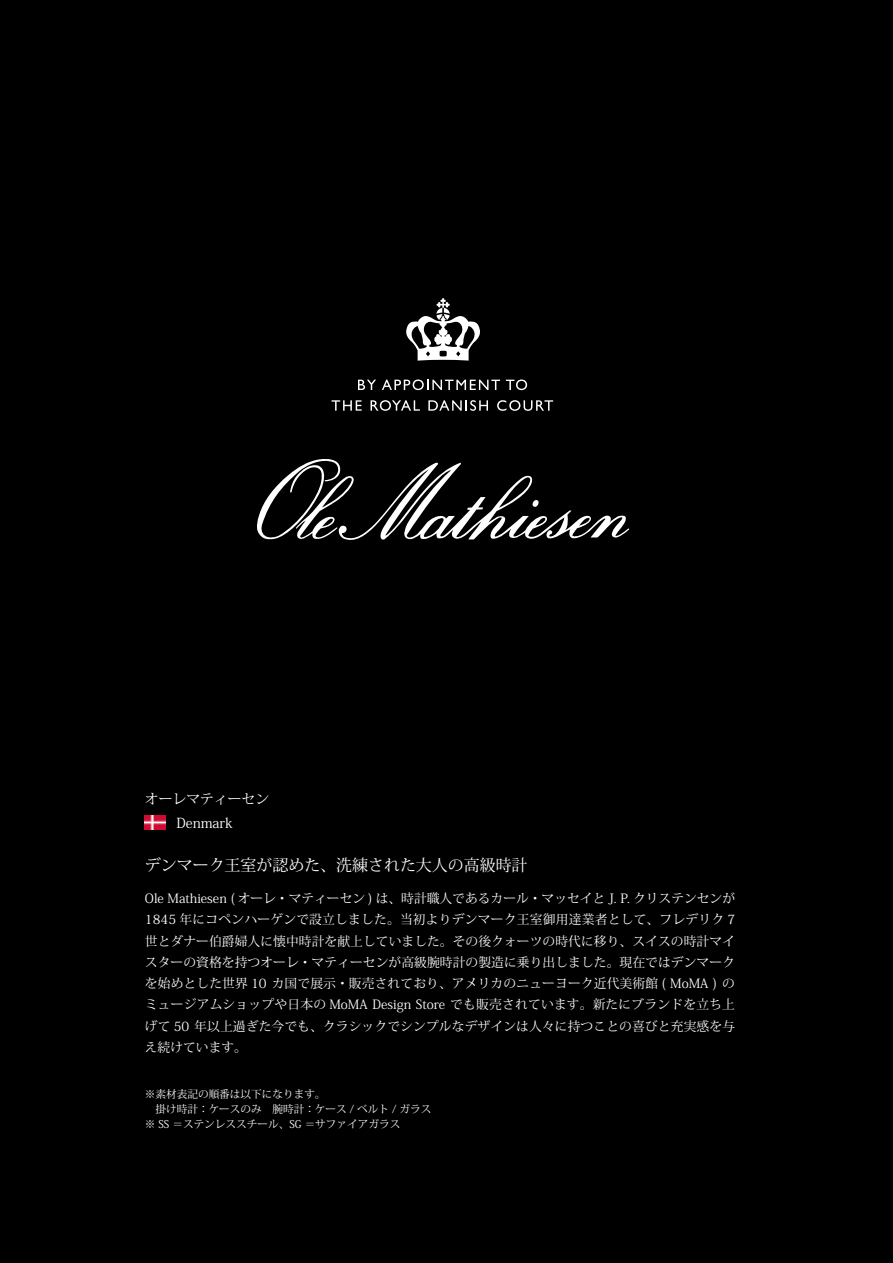
<style>
.page{position:relative;width:893px;height:1263px;background:#000}
.page>*{position:absolute;margin:0;border:0;box-sizing:border-box;transform-origin:0 0}
.t1{font:15.9px "Koz Min Pr 6 N";color:#fff}
.t2{font:13.8px/24.2px "Koz Min Pr 6 N";color:#fff}
.t3{font:12.75px/21.3px "Koz Min Pr 6 N";letter-spacing:.01em;color:#fff;text-align:justify}
.t4{font:10.65px/14.9px "Koz Min Pr 6 N";color:#fff}
</style>
<div class="page">
<svg style="left:257px;top:459px;width:372px;height:81px"></svg>
<svg style="left:358px;top:380px;width:18px;height:10px"></svg>
<svg style="left:382px;top:379px;width:118px;height:11px"></svg>
<svg style="left:506px;top:379px;width:21px;height:11px"></svg>
<svg style="left:332px;top:400px;width:30px;height:11px"></svg>
<svg style="left:371px;top:400px;width:49px;height:11px"></svg>
<svg style="left:428px;top:400px;width:60px;height:11px"></svg>
<svg style="left:497px;top:400px;width:56px;height:11px"></svg>
<svg style="left:406px;top:298px;width:74px;height:63px"></svg>
<img style="left:145px;top:815px;width:21px;height:14px">
<p class="t2" style="left:145px;top:787px;width:126px">オーレマティーセン　　 Denmark</p>
<p class="t1" style="left:145px;top:856px;width:384px">デンマーク王室が認めた、洗練された大人の高級時計</p>
<p class="t3" style="left:145px;top:888px;width:592px">Ole Mathiesen ( オーレ・マティーセン ) は、時計職人であるカール・マッセイと J. P. クリステンセンが1845 年にコペンハーゲンで設立しました。当初よりデンマーク王室御用達業者として、フレデリク 7世とダナー伯爵婦人に懐中時計を献上していました。その後クォーツの時代に移り、スイスの時計マイスターの資格を持つオーレ・マティーセンが高級腕時計の製造に乗り出しました。現在ではデンマークを始めとした世界 10 カ国で展示・販売されており、アメリカのニューヨーク近代美術館 ( MoMA ) のミュージアムショップや日本の MoMA Design Store でも販売されています。新たにブランドを立ち上げて 50 年以上過ぎた今でも、クラシックでシンプルなデザインは人々に持つことの喜びと充実感を与え続けています。</p>
<p class="t4" style="left:145px;top:1087px;width:288px">※素材表記の順番は以下になります。<br>　掛け時計：ケースのみ　腕時計：ケース / ベルト / ガラス※ SS ＝ステンレススチール、SG ＝サファイアガラス</p>
</div>
